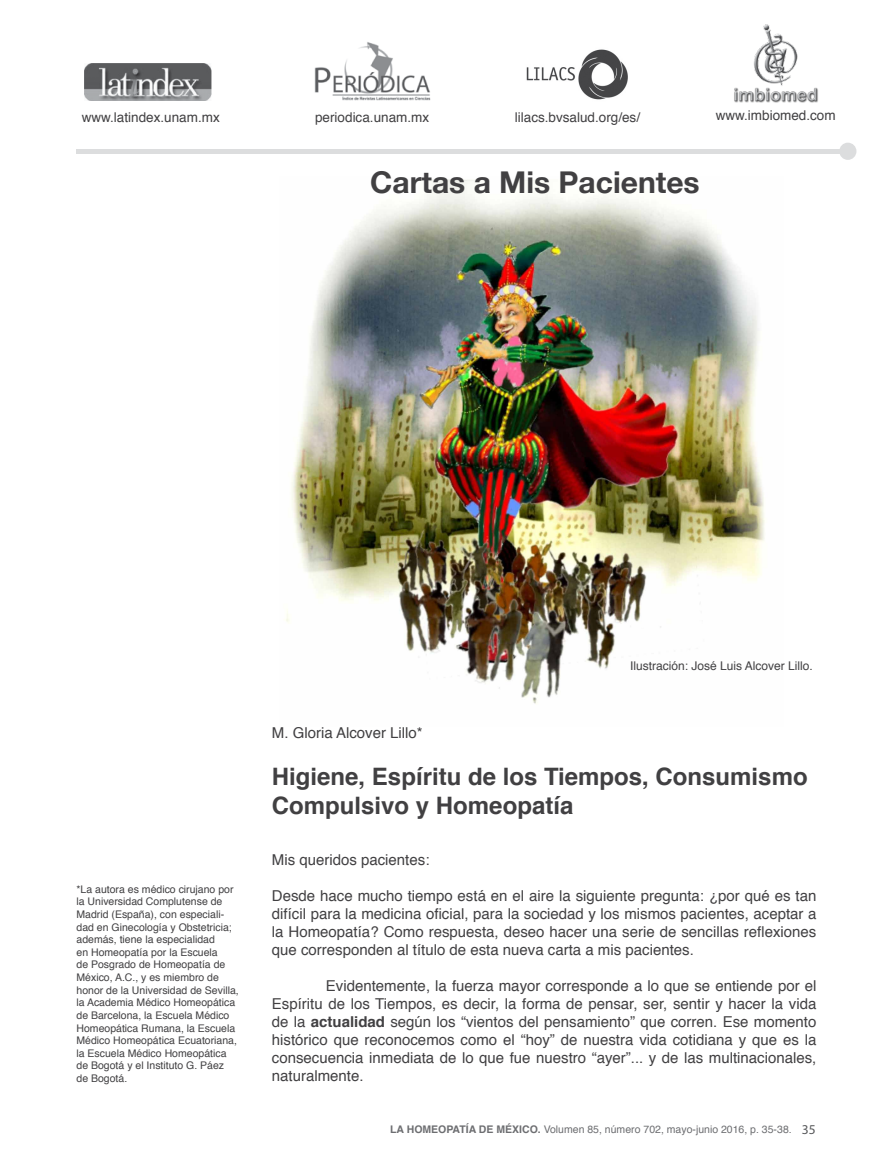
<style>
.page{position:relative;width:893px;height:1170px;background:#fff}
.page>*{position:absolute;margin:0;border:0;box-sizing:border-box;transform-origin:0 0}
.t1{font:700 30px "Helvetica Neue";color:#414042}
.t2{font:700 24px/28.8px "Helvetica";color:#414042}
.t3{font:15px/18px "Helvetica";color:#414042;text-align:justify}
.t4{font:13.5px "Helvetica";color:#414042}
.t5{font:12px "Helvetica";color:#414042}
.t6{font:10.5px/12.6px "Helvetica";color:#414042}
.t7{font:10.5px "Helvetica";color:#6d6e71}
.s1{font-weight:700}
.s2{font-family:"Myriad Pro";font-size:13.5px;color:#58595b}
</style>
<div class="page">
<img style="left:285px;top:179px;width:480px;height:525px">
<hr style="left:77px;top:149px;width:764px;height:4px;background:#dcddde">
<div style="left:839px;top:143px;width:17px;height:17px;background:#dcddde;border-radius:50%"></div>
<img style="left:84px;top:63px;width:128px;height:38px">
<img style="left:314px;top:42px;width:117px;height:59px">
<img style="left:526px;top:49px;width:102px;height:51px">
<img style="left:734px;top:24px;width:84px;height:79px">
<p class="t4" style="left:82px;top:107px;width:140px">www.latindex.unam.mx</p>
<p class="t4" style="left:315px;top:107px;width:116px">periodica.unam.mx</p>
<p class="t4" style="left:515px;top:107px;width:127px">lilacs.bvsalud.org/es/</p>
<p class="t4" style="left:716px;top:105px;width:122px">www.imbiomed.com</p>
<h1 class="t1" style="left:370px;top:159px;width:331px">Cartas a Mis Pacientes</h1>
<p class="t6" style="left:77px;top:883px;width:164px">*La autora es médico cirujano por la Universidad Complutense de<br>Madrid (España), con especiali&shy;dad en Ginecología y Obstetricia; además, tiene la especialidad<br>en Homeopatía por la Escuela<br>de Posgrado de Homeopatía de<br>México, A.C., y es miembro de honor de la Universidad de Sevilla, la Academia Médico Homeopática de Barcelona, la Escuela Médico<br>Homeopática Rumana, la Escuela<br>Médico Homeopática Ecuatoriana, la Escuela Médico Homeopática de Bogotá y el Instituto G. Páez<br>de Bogotá.</p>
<p class="t5" style="left:630px;top:656px;width:184px">Ilustración: José Luis Alcover Lillo.</p>
<p class="t3" style="left:272px;top:724px;width:152px">M. Gloria Alcover Lillo*</p>
<h2 class="t2" style="left:272px;top:762px;width:537px">Higiene, Espíritu de los Tiempos, Consumismo<br>Compulsivo y Homeopatía</h2>
<p class="t3" style="left:272px;top:851px;width:159px">Mis queridos pacientes:</p>
<p class="t3" style="left:272px;top:887px;width:546px">Desde hace mucho tiempo está en el aire la siguiente pregunta: ¿por qué es tan difícil para la medicina oficial, para la sociedad y los mismos pacientes, aceptar a la Homeopatía? Como respuesta, deseo hacer una serie de sencillas reflexiones que corresponden al título de esta nueva carta a mis pacientes.</p>
<p class="t3" style="left:272px;top:977px;width:546px;text-indent:54px">Evidentemente, la fuerza mayor corresponde a lo que se entiende por el Espíritu de los Tiempos, es decir, la forma de pensar, ser, sentir y hacer la vida de la <span class="s1">actualidad</span> según los “vientos del pensamiento” que corren. Ese momento histórico que reconocemos como el “hoy” de nuestra vida cotidiana y que es la consecuencia inmediata de lo que fue nuestro “ayer”... y de las multinacionales, naturalmente.</p>
<p class="t7" style="left:390px;top:1120px;width:427px"><span class="s1">LA HOMEOPATÍA DE MÉXICO.</span> Volumen 85, número 702, mayo-junio 2016, p. 35-38. <span class="s2">35</span></p>
</div>
